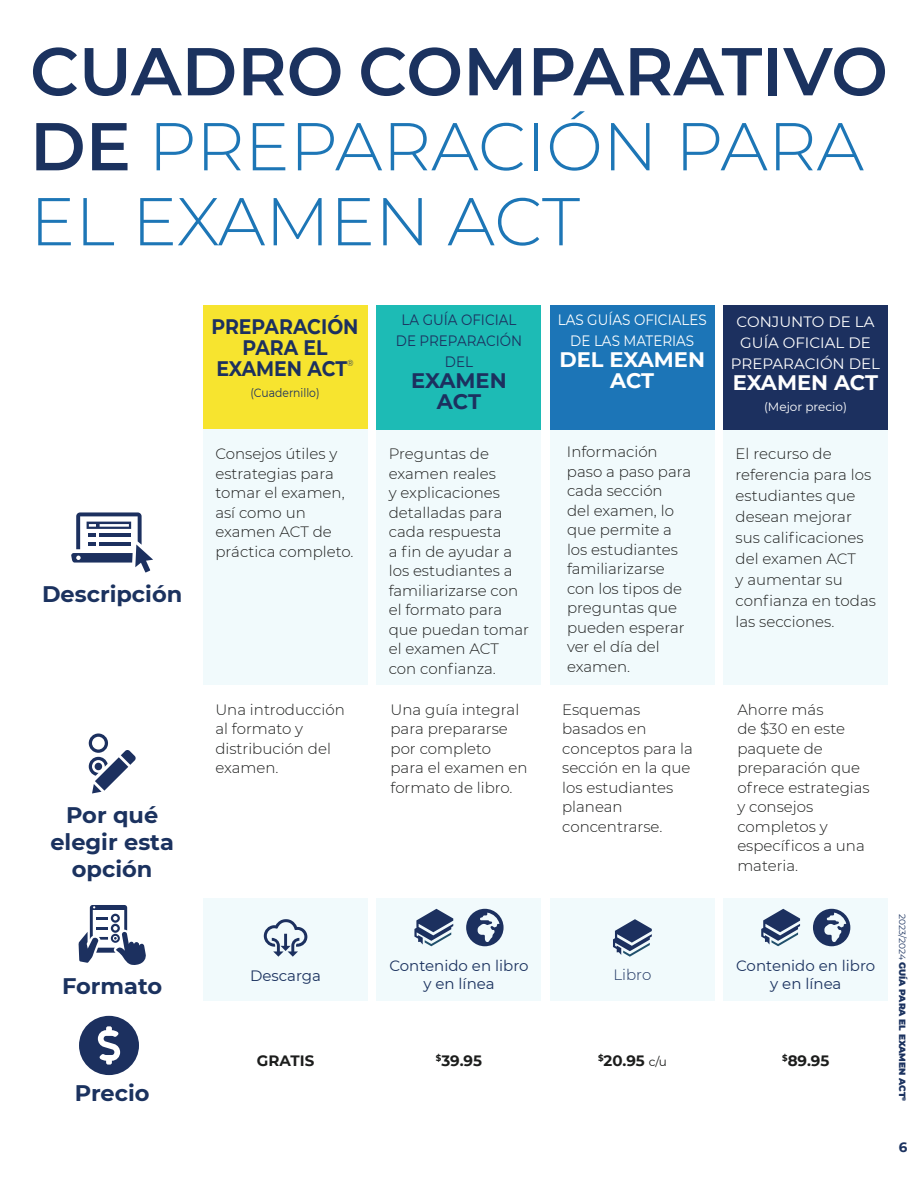
<style>
.page{position:relative;width:918px;height:1188px;background:#fff}
.page>*{position:absolute;margin:0;border:0;box-sizing:border-box;transform-origin:0 0}
.t1{font:300 67.5px/75px "Montserrat";color:#1d76b6}
.t2{font:700 22.5px/27px "Montserrat";color:#1b325f;text-align:center}
.t3{font:700 21px/21px "Montserrat";color:#1c305f;text-align:center;scale:.9 1}
.t4{font:700 21px/21px "Montserrat";letter-spacing:-.005em;color:#fff;text-align:center}
.t5{font:700 21px/21px "Montserrat";color:#1c305f;text-align:center}
.t6{font:300 15px/19.5px "Montserrat";color:#1c1d1c}
.t7{font:15px/18px "Montserrat";color:#1b325f;text-align:center}
.t8{font:15px/21px "Montserrat";color:#fff;text-align:center}
.t9{font:15px/21px "Montserrat";color:#fff;text-align:center;scale:.9 1}
.t10{font:15px/21px "Montserrat";color:#1c305f;text-align:center;scale:.9 1}
.t11{font:700 15px "Montserrat";color:#1c1d1c}
.t12{font:300 15px "Montserrat";color:#1b325f}
.t13{font:700 13.5px "Montserrat";color:#1b325f}
.t14{font:12px "Montserrat";color:#1c305f;scale:.9 1}
.t15{font:12px "Montserrat";color:#fff}
.t16{font:900 9px "Montserrat";color:#1b325f}
.t17{font:8.7px "Montserrat";color:#1c305f;scale:.9 1}
.s1{font-weight:600;color:#1b325f}
.s2{font-weight:400;font-size:12px}
.s3{font-weight:400}
</style>
<div class="page">
<div style="left:203px;top:305px;width:165px;height:125px;background:#f7e42f"></div>
<div style="left:203px;top:430px;width:165px;height:255px;background:#f1fafc"></div>
<div style="left:203px;top:899px;width:165px;height:102px;background:#f1fafc"></div>
<div style="left:377px;top:899px;width:164px;height:102px;background:#f1fafc"></div>
<div style="left:724px;top:899px;width:164px;height:102px;background:#f1fafc"></div>
<div style="left:550px;top:899px;width:165px;height:102px;background:#f1fafc"></div>
<div style="left:550px;top:430px;width:165px;height:255px;background:#f1fafc"></div>
<div style="left:377px;top:430px;width:164px;height:255px;background:#f1fafc"></div>
<div style="left:724px;top:430px;width:164px;height:255px;background:#f1fafc"></div>
<div style="left:550px;top:305px;width:165px;height:125px;background:#1c75b7"></div>
<div style="left:377px;top:305px;width:164px;height:125px;background:#1dbbb5"></div>
<div style="left:724px;top:305px;width:164px;height:125px;background:#1c305f"></div>
<svg style="left:79px;top:1016px;width:60px;height:59px"></svg>
<svg style="left:89px;top:733px;width:47px;height:60px"></svg>
<svg style="left:613px;top:919px;width:39px;height:38px"></svg>
<svg style="left:71px;top:512px;width:82px;height:60px"></svg>
<svg style="left:78px;top:905px;width:68px;height:60px"></svg>
<svg style="left:466px;top:909px;width:38px;height:37px"></svg>
<svg style="left:414px;top:909px;width:39px;height:37px"></svg>
<svg style="left:813px;top:909px;width:37px;height:37px"></svg>
<svg style="left:761px;top:909px;width:39px;height:37px"></svg>
<svg style="left:264px;top:919px;width:43px;height:38px"></svg>
<h2 class="t1" style="left:30px;top:32px;width:859px"><span class="s1">CUADRO COMPARATIVO<br>DE</span> PREPARACIÓN PARA<br>EL EXAMEN ACT</h2>
<p class="t2" style="left:42px;top:579px;width:142px">Descripción</p>
<p class="t2" style="left:50px;top:800px;width:125px">Por qué elegir esta opción</p>
<p class="t2" style="left:62px;top:971px;width:102px">Formato</p>
<p class="t2" style="left:75px;top:1079px;width:76px">Precio</p>
<p class="t3" style="left:211px;top:315px;width:165px">PREPARACIÓN<br>PARA EL<br>EXAMEN ACT</p>
<p class="t17" style="left:347px;top:357px;width:9px">®</p>
<p class="t14" style="left:250px;top:384px;width:78px">(Cuadernillo)</p>
<p class="t10" style="left:396px;top:309px;width:142px">LA GUÍA OFICIAL<br>DE PREPARACIÓN<br>DEL</p>
<p class="t5" style="left:411px;top:369px;width:97px">EXAMEN<br>ACT</p>
<p class="t9" style="left:558px;top:309px;width:167px">LAS GUÍAS OFICIALES<br>DE LAS MATERIAS</p>
<p class="t4" style="left:560px;top:348px;width:147px">DEL EXAMEN<br>ACT</p>
<p class="t8" style="left:731px;top:310px;width:151px">CONJUNTO DE LA<br>GUÍA OFICIAL DE<br>PREPARACIÓN DEL</p>
<p class="t4" style="left:733px;top:371px;width:147px">EXAMEN ACT</p>
<p class="t15" style="left:764px;top:398px;width:84px">(Mejor precio)</p>
<p class="t6" style="left:215px;top:444px;width:140px">Consejos útiles y estrategias para tomar el examen, así como un examen ACT de práctica completo.</p>
<p class="t6" style="left:215px;top:699px;width:131px">Una introducción al formato y distribución del examen.</p>
<p class="t6" style="left:389px;top:444px;width:142px">Preguntas de examen reales<br>y explicaciones detalladas para cada respuesta<br>a fin de ayudar a los estudiantes a familiarizarse con el formato para que puedan tomar el examen ACT con confianza.</p>
<p class="t6" style="left:391px;top:699px;width:138px">Una guía integral para prepararse por completo para el examen en formato de libro.</p>
<p class="t6" style="left:567px;top:441px;width:126px">Información paso a paso para cada sección<br>del examen, lo que permite a los estudiantes familiarizarse con los tipos de preguntas que pueden esperar ver el día del examen.</p>
<p class="t6" style="left:562px;top:699px;width:132px">Esquemas basados en conceptos para la sección en la que los estudiantes planean concentrarse.</p>
<p class="t6" style="left:736px;top:443px;width:142px;line-height:21px">El recurso de referencia para los estudiantes que desean mejorar sus calificaciones del examen ACT<br>y aumentar su confianza en todas las secciones.</p>
<p class="t6" style="left:737px;top:699px;width:134px">Ahorre más<br>de $30 en este paquete de preparación que ofrece estrategias y consejos completos y específicos a una materia.</p>
<p class="t7" style="left:250px;top:966px;width:73px">Descarga</p>
<p class="t11" style="left:257px;top:1050px;width:59px">GRATIS</p>
<p class="t7" style="left:389px;top:957px;width:141px">Contenido en libro y en línea</p>
<p class="t11" style="left:436px;top:1050px;width:48px"><sup>$</sup>39.95</p>
<p class="t12" style="left:614px;top:965px;width:39px">Libro</p>
<p class="t11" style="left:598px;top:1050px;width:70px"><sup>$</sup>20.95 <span class="s2">c/u</span></p>
<p class="t7" style="left:736px;top:957px;width:141px">Contenido en libro y en línea</p>
<p class="t11" style="left:782px;top:1050px;width:49px"><sup>$</sup>89.95</p>
<p class="t16" style="left:909px;top:914px;width:189px;rotate:90deg"><span class="s3">2023/2024</span> GUÍA PARA EL EXAMEN ACT<sup>®</sup></p>
<p class="t13" style="left:899px;top:1137px;width:10px">6</p>
</div>
